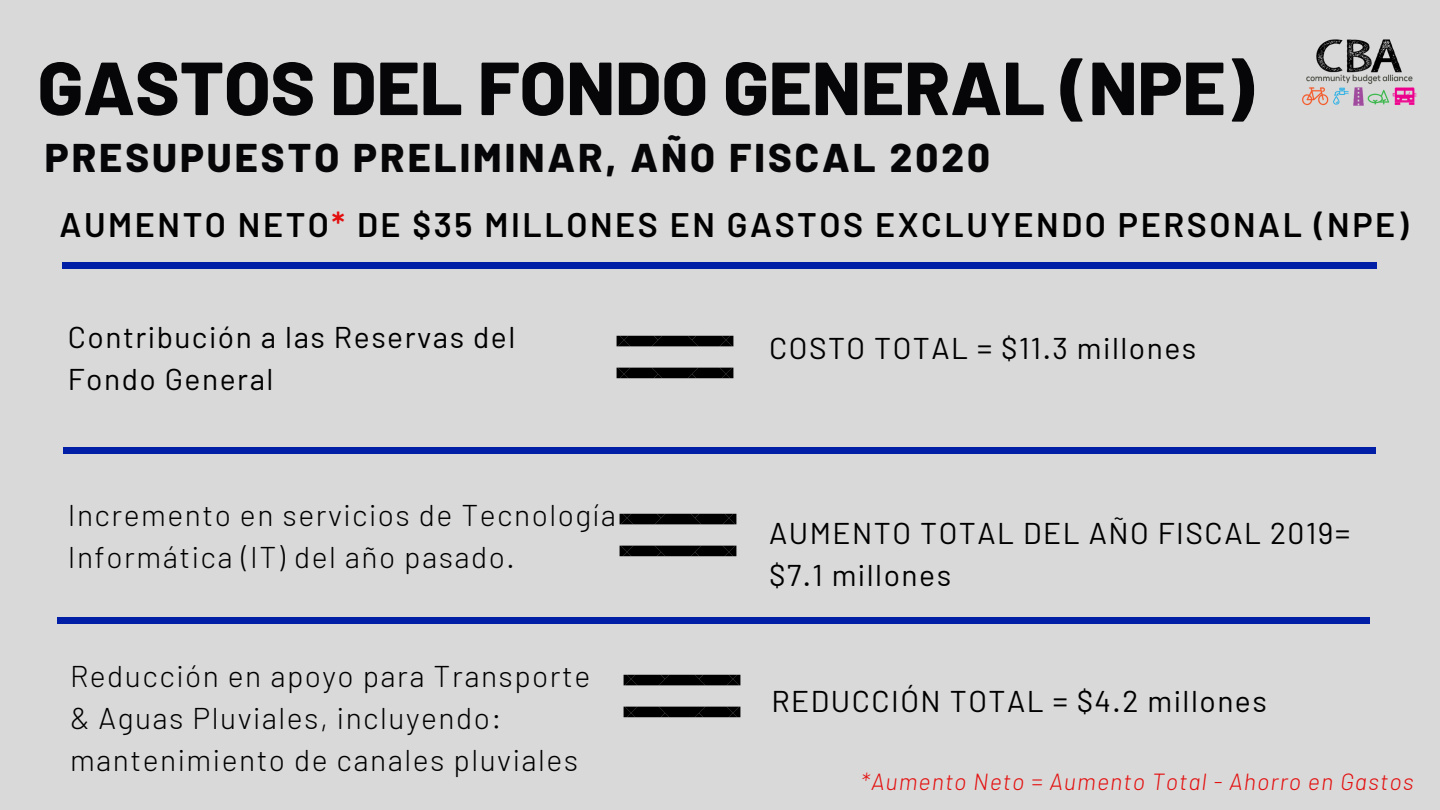
<style>
.page{position:relative;width:1440px;height:810px;background:#d9d9d9}
.page>*{position:absolute;margin:0;border:0;box-sizing:border-box;transform-origin:0 0}
.t1{font:800 75px "Barlow";color:#060507}
.t2{font:800 40px "Barlow";letter-spacing:.075em;color:#060507}
.t3{font:600 34px "Barlow";letter-spacing:.075em;color:#000}
.t4{font:300 30px/41.9px "Barlow";letter-spacing:.05em;color:#000}
.t5{font:30px/41.9px "Barlow";letter-spacing:.05em;color:#000}
.t6{font:italic 300 23.3px "Barlow";letter-spacing:.05em;color:#e40f0f}
.s1{color:#e40f0f}
</style>
<div class="page">
<img style="left:1302px;top:39px;width:115px;height:67px">
<div style="left:62px;top:262px;width:1314px;height:7px;background:#001ea6"></div>
<div style="left:58px;top:617px;width:1312px;height:7px;background:#001ea6"></div>
<div style="left:64px;top:448px;width:1312px;height:6px;background:#001ea6"></div>
<img style="left:616px;top:335px;width:118px;height:44px">
<img style="left:623px;top:674px;width:118px;height:44px">
<img style="left:619px;top:513px;width:118px;height:44px">
<h1 class="t1" style="left:38px;top:40px;width:1218px">GASTOS DEL FONDO GENERAL (NPE)</h1>
<h2 class="t2" style="left:45px;top:132px;width:947px">PRESUPUESTO PRELIMINAR, AÑO FISCAL 2020</h2>
<p class="t3" style="left:60px;top:203px;width:1351px">AUMENTO NETO<span class="s1">*</span> DE $35 MILLONES EN GASTOS EXCLUYENDO PERSONAL (NPE)</p>
<p class="t5" style="left:68px;top:315px;width:449px">Contribución a las Reservas del<br>Fondo General</p>
<p class="t4" style="left:68px;top:493px;width:550px">Incremento en servicios de Tecnología<br>Informática (IT) del año pasado.</p>
<p class="t4" style="left:70px;top:654px;width:522px">Reducción en apoyo para Transporte &amp; Aguas Pluviales, incluyendo: mantenimiento de canales pluviales</p>
<p class="t5" style="left:769px;top:326px;width:429px">COSTO TOTAL = $11.3 millones</p>
<p class="t5" style="left:769px;top:512px;width:582px">AUMENTO TOTAL DEL AÑO FISCAL 2019= $7.1 millones</p>
<p class="t5" style="left:771px;top:679px;width:497px">REDUCCIÓN TOTAL = $4.2 millones</p>
<p class="t6" style="left:861px;top:766px;width:554px">*Aumento Neto = Aumento Total - Ahorro en Gastos</p>
</div>
